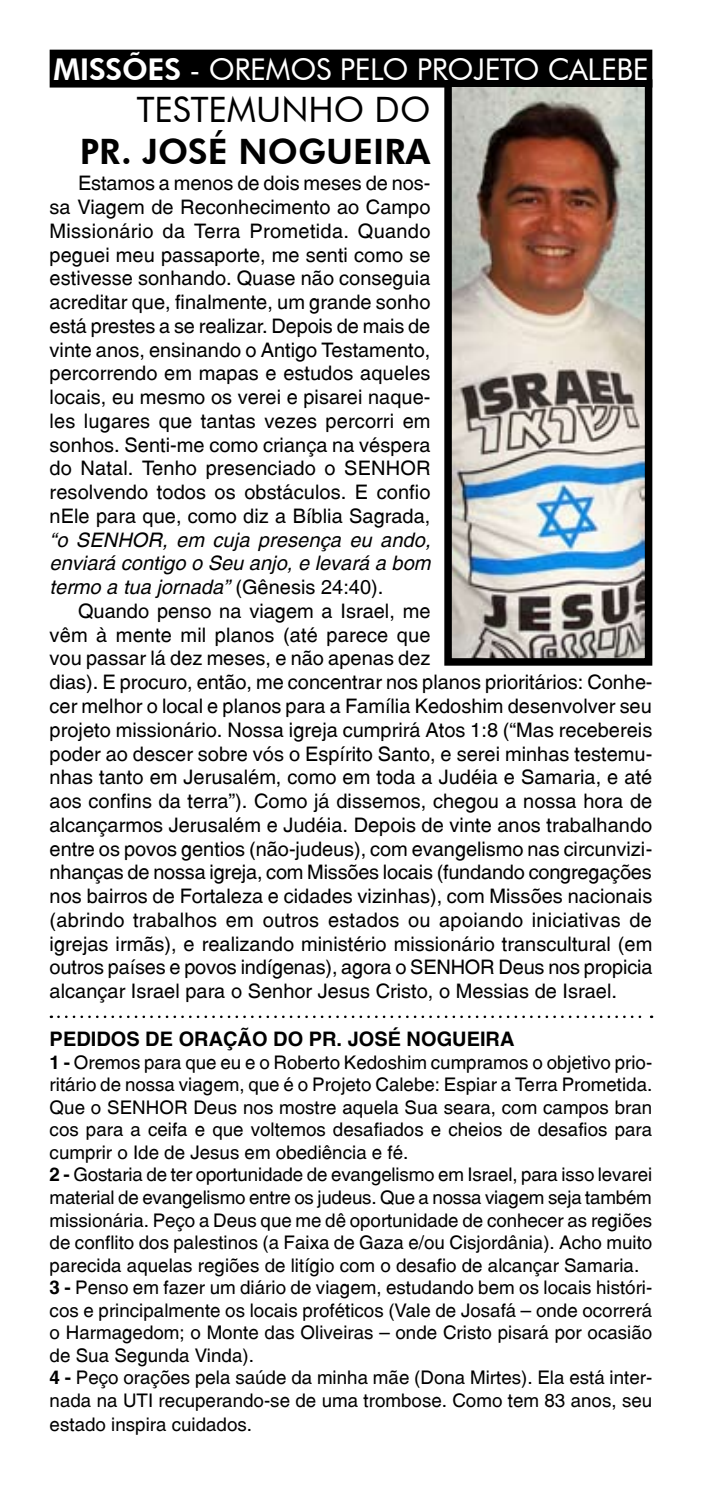
<style>
.page{position:relative;width:702px;height:1489px;background:#fff}
.page>*{position:absolute;margin:0;border:0;box-sizing:border-box;transform-origin:0 0}
.t1{font:800 35px "Futura BT";color:#000}
.t2{font:35px "Futura BT";color:#000}
.t3{font:30px "Futura BT";letter-spacing:-.01em;color:#fff}
.t4{font:20px/23.8px "Switzerland Plain";color:#000;text-align:justify}
.t5{font:italic 20px/23.8px "Switzerland";color:#000;text-align:justify}
.t6{font:700 20px "Switzerland";color:#000}
.t7{font:18.75px/22.5px "Switzerland Plain";color:#000}
.s1{font-weight:800}
.s2{font-family:"Switzerland Plain";font-style:normal}
.s3{font-family:"Switzerland";font-weight:700}
</style>
<div class="page">
<svg style="left:58px;top:1015px;width:594px;height:3px"></svg>
<div style="left:51px;top:51px;width:600px;height:35px;background:#000"></div>
<div style="left:50px;top:50px;width:602px;height:38px;border:2px solid #000"></div>
<img style="left:453px;top:88px;width:190px;height:568px">
<div style="left:444px;top:79px;width:208px;height:586px;border:8px solid #000"></div>
<h2 class="t3" style="left:53px;top:51px;width:596px"><span class="s1">MISSÕES</span> - OREMOS PELO PROJETO CALEBE</h2>
<h1 class="t2" style="left:137px;top:88px;width:295px">TESTEMUNHO DO</h1>
<h1 class="t1" style="left:80px;top:130px;width:352px">PR. JOSÉ NOGUEIRA</h1>
<p class="t4" style="left:50px;top:171px;width:382px;text-indent:28px">Estamos a menos de dois meses de nos&shy;sa Viagem de Reconhecimento ao Campo Missionário da Terra Prometida. Quando peguei meu passaporte, me senti como se estivesse sonhando. Quase não conseguia acreditar que, finalmente, um grande sonho está prestes a se realizar. Depois de mais de vinte anos, ensinando o Antigo Testamento, percorrendo em mapas e estudos aqueles locais, eu mesmo os verei e pisarei naque&shy;les lugares que tantas vezes percorri em sonhos. Senti-me como criança na véspera do Natal. Tenho presenciado o SENHOR resolvendo todos os obstáculos. E confio nEle para que, como diz a Bíblia Sagrada,</p>
<p class="t5" style="left:50px;top:527px;width:382px">“o SENHOR, em cuja presença eu ando, enviará contigo o Seu anjo, e levará a bom termo a tua jornada” <span class="s2">(Gênesis 24:40).</span></p>
<p class="t4" style="left:50px;top:599px;width:604px;text-align:left;text-indent:28px">Quando penso na viagem a Israel, me<br>vêm à mente mil planos (até parece que<br>vou passar lá dez meses, e não apenas dez<br>dias). E procuro, então, me concentrar nos planos prioritários: Conhe&shy;cer melhor o local e planos para a Família Kedoshim desenvolver seu projeto missionário. Nossa igreja cumprirá Atos 1:8 (“Mas recebereis poder ao descer sobre vós o Espírito Santo, e serei minhas testemu&shy;nhas tanto em Jerusalém, como em toda a Judéia e Samaria, e até aos confins da terra”). Como já dissemos, chegou a nossa hora de alcançarmos Jerusalém e Judéia. Depois de vinte anos trabalhando entre os povos gentios (não-judeus), com evangelismo nas circunvizi&shy;nhanças de nossa igreja, com Missões locais (fundando congregações nos bairros de Fortaleza e cidades vizinhas), com Missões nacionais (abrindo trabalhos em outros estados ou apoiando iniciativas de igrejas irmãs), e realizando ministério missionário transcultural (em outros países e povos indígenas), agora o SENHOR Deus nos propicia alcançar Israel para o Senhor Jesus Cristo, o Messias de Israel.</p>
<p class="t6" style="left:50px;top:1027px;width:466px">PEDIDOS DE ORAÇÃO DO PR. JOSÉ NOGUEIRA</p>
<p class="t7" style="left:50px;top:1050px;width:604px"><span class="s3">1 -</span> Oremos para que eu e o Roberto Kedoshim cumpramos o objetivo prio&shy;ritário de nossa viagem, que é o Projeto Calebe: Espiar a Terra Prometida.<br>Que o SENHOR Deus nos mostre aquela Sua seara, com campos bran cos para a ceifa e que voltemos desafiados e cheios de desafios para cumprir o Ide de Jesus em obediência e fé.<br><span class="s3">2 -</span> Gostaria de ter oportunidade de evangelismo em Israel, para isso levarei material de evangelismo entre os judeus. Que a nossa viagem seja também missionária. Peço a Deus que me dê oportunidade de conhecer as regiões de conflito dos palestinos (a Faixa de Gaza e/ou Cisjordânia). Acho muito parecida aquelas regiões de litígio com o desafio de alcançar Samaria.<br><span class="s3">3 -</span> Penso em fazer um diário de viagem, estudando bem os locais históri&shy;cos e principalmente os locais proféticos (Vale de Josafá – onde ocorrerá o Harmagedom; o Monte das Oliveiras – onde Cristo pisará por ocasião de Sua Segunda Vinda).<br><span class="s3">4 -</span> Peço orações pela saúde da minha mãe (Dona Mirtes). Ela está inter&shy;nada na UTI recuperando-se de uma trombose. Como tem 83 anos, seu estado inspira cuidados.</p>
</div>
